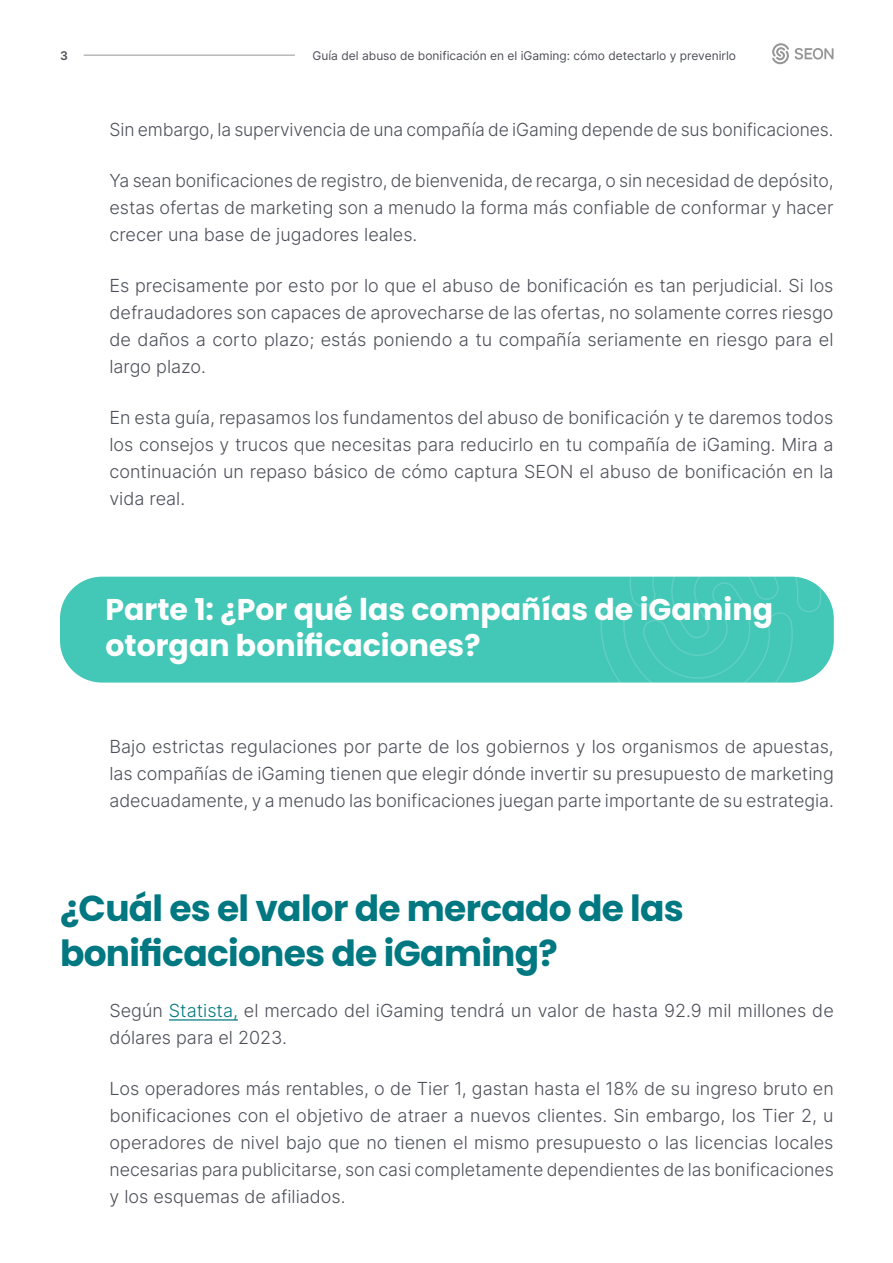
<style>
.page{position:relative;width:893px;height:1263px;background:#fff}
.page>*{position:absolute;margin:0;border:0;box-sizing:border-box;transform-origin:0 0}
.t1{font:700 36px/45px "Poppins";letter-spacing:-.02em;color:#007881}
.t2{font:700 30px/36px "Poppins";color:#fff}
.t3{font:300 18px/27px "Inter";color:#4d4f59;text-align:justify}
.t4{font:12px "Inter";color:#4d4f59}
.t5{font:600 12px "Inter";color:#4d4f59}
.s1{color:#007881}
</style>
<div class="page">
<hr style="left:84px;top:55px;width:211px;height:1px;background:#969696">
<svg style="left:772px;top:43px;width:61px;height:21px"></svg>
<hr style="left:169px;top:1019px;width:69px;height:1px;background:#007881">
<div style="left:60px;top:577px;width:774px;height:105px;background:#43c7b7;border-radius:42px"></div>
<svg style="left:599px;top:576px;width:229px;height:107px"></svg>
<p class="t5" style="left:60px;top:46px;width:9px">3</p>
<p class="t4" style="left:313px;top:46px;width:425px">Guía del abuso de bonificación en el iGaming: cómo detectarlo y prevenirlo</p>
<p class="t3" style="left:110px;top:116px;width:726px">Sin embargo, la supervivencia de una compañía de iGaming depende de sus bonificaciones.</p>
<p class="t3" style="left:110px;top:167px;width:726px">Ya sean bonificaciones de registro, de bienvenida, de recarga, o sin necesidad de depósito, estas ofertas de marketing son a menudo la forma más confiable de conformar y hacer crecer una base de jugadores leales.</p>
<p class="t3" style="left:110px;top:272px;width:725px">Es precisamente por esto por lo que el abuso de bonificación es tan perjudicial. Si los defraudadores son capaces de aprovecharse de las ofertas, no solamente corres riesgo de daños a corto plazo; estás poniendo a tu compañía seriamente en riesgo para el largo plazo.</p>
<p class="t3" style="left:110px;top:404px;width:725px">En esta guía, repasamos los fundamentos del abuso de bonificación y te daremos todos los consejos y trucos que necesitas para reducirlo en tu compañía de iGaming. Mira a continuación un repaso básico de cómo captura SEON el abuso de bonificación en la vida real.</p>
<h2 class="t2" style="left:105px;top:591px;width:669px">Parte 1: ¿Por qué las compañías de iGaming otorgan bonificaciones?</h2>
<p class="t3" style="left:110px;top:732px;width:726px">Bajo estrictas regulaciones por parte de los gobiernos y los organismos de apuestas, las compañías de iGaming tienen que elegir dónde invertir su presupuesto de marketing adecuadamente, y a menudo las bonificaciones juegan parte importante de su estrategia.</p>
<h1 class="t1" style="left:60px;top:886px;width:625px">¿Cuál es el valor de mercado de las bonificaciones de iGaming?</h1>
<p class="t3" style="left:110px;top:996px;width:726px">Según <span class="s1">Statista,</span> el mercado del iGaming tendrá un valor de hasta 92.9 mil millones de dólares para el 2023.</p>
<p class="t3" style="left:110px;top:1074px;width:726px">Los operadores más rentables, o de Tier 1, gastan hasta el 18% de su ingreso bruto en bonificaciones con el objetivo de atraer a nuevos clientes. Sin embargo, los Tier 2, u operadores de nivel bajo que no tienen el mismo presupuesto o las licencias locales necesarias para publicitarse, son casi completamente dependientes de las bonificaciones y los esquemas de afiliados.</p>
</div>
